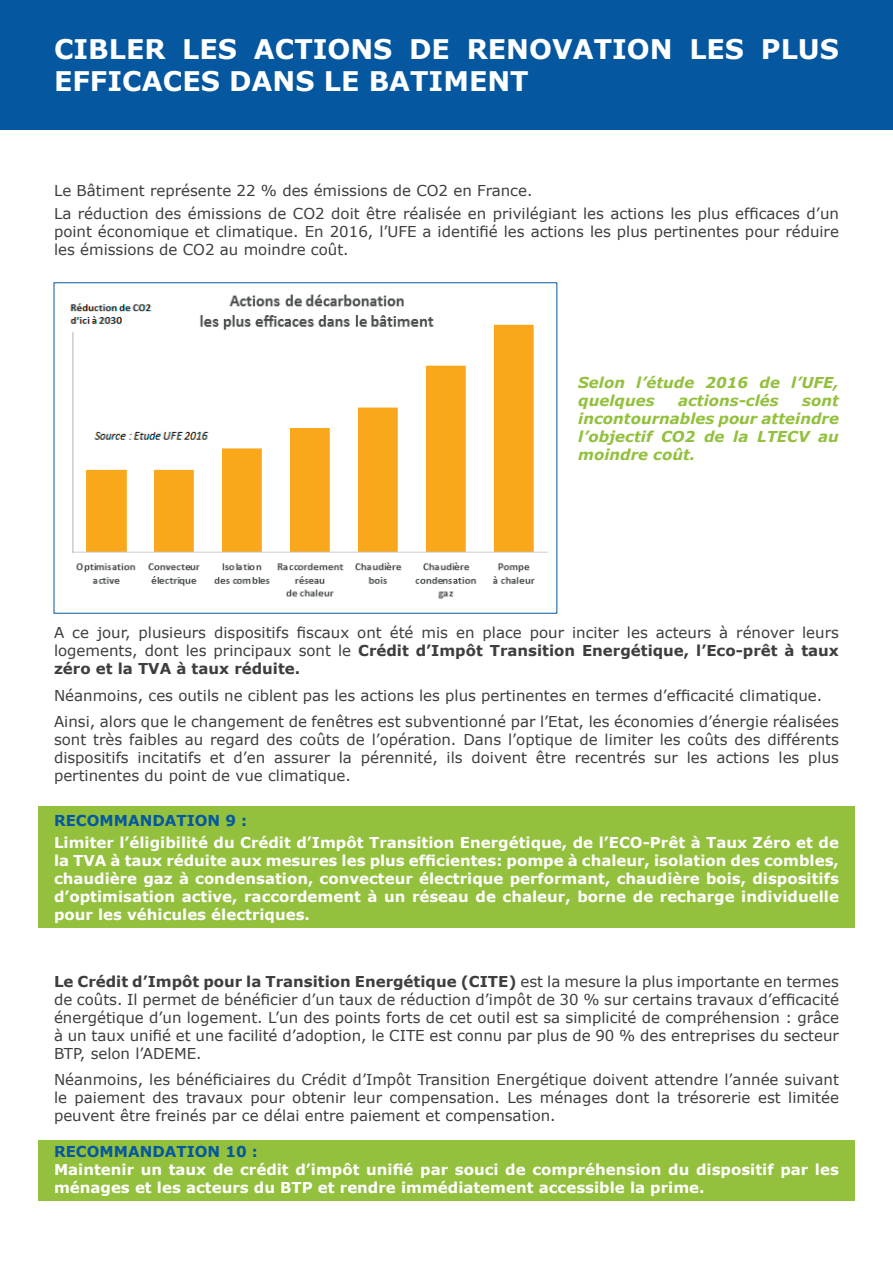
<style>
.page{position:relative;width:893px;height:1263px;background:#fff}
.page>*{position:absolute;margin:0;border:0;box-sizing:border-box;transform-origin:0 0}
.t1{font:700 27px/32.4px "Verdana";color:#fff}
.t2{font:15px/18px "Verdana";color:#3e3e3f;text-align:justify}
.t3{font:700 15px/18px "Verdana";color:#fff;text-align:justify}
.t4{font:italic 700 15px/18px "Verdana";color:#93c03d}
.t5{font:700 15px "Verdana";color:#05589f}
.s1{font-weight:700}
</style>
<div class="page">
<div style="left:0;top:0;width:893px;height:130px;background:#05589f"></div>
<div style="left:38px;top:1140px;width:817px;height:60px;background:#93c03d"></div>
<div style="left:38px;top:806px;width:817px;height:122px;background:#93c03d"></div>
<img style="left:70px;top:294px;width:478px;height:305px">
<h1 class="t1" style="left:54px;top:32px;width:786px">CIBLER LES ACTIONS DE RENOVATION LES PLUS<br>EFFICACES DANS LE BATIMENT</h1>
<p class="t2" style="left:54px;top:180px;width:786px;line-height:22.2px">Le Bâtiment représente 22 % des émissions de CO2 en France.<br>La réduction des émissions de CO2 doit être réalisée en privilégiant les actions les plus efficaces d’un</p>
<p class="t2" style="left:54px;top:222px;width:786px">point économique et climatique. En 2016, l’UFE a identifié les actions les plus pertinentes pour réduire les émissions de CO2 au moindre coût.</p>
<p class="t4" style="left:578px;top:373px;width:262px">Selon l’étude 2016 de l’UFE, quelques</p>
<p class="t4" style="left:678px;top:391px;width:102px">actions-clés</p>
<p class="t4" style="left:578px;top:391px;width:262px;text-align:justify;text-indent:224px">sont incontournables pour atteindre l’objectif CO2 de la LTECV au moindre coût.</p>
<p class="t2" style="left:54px;top:624px;width:786px">A ce jour, plusieurs dispositifs fiscaux ont été mis en place pour inciter les acteurs à rénover leurs logements, dont les principaux sont le <span class="s1">Crédit d’Impôt Transition Energétique, l’Eco-prêt à taux zéro et la TVA à taux réduite.</span></p>
<p class="t2" style="left:54px;top:682px;width:786px;line-height:26.5px">Néanmoins, ces outils ne ciblent pas les actions les plus pertinentes en termes d’efficacité climatique.<br>Ainsi, alors que le changement de fenêtres est subventionné par l’Etat, les économies d’énergie réalisées</p>
<p class="t2" style="left:54px;top:731px;width:786px">sont très faibles au regard des coûts de l’opération. Dans l’optique de limiter les coûts des différents dispositifs incitatifs et d’en assurer la pérennité, ils doivent être recentrés sur les actions les plus pertinentes du point de vue climatique.</p>
<p class="t5" style="left:54px;top:810px;width:195px">RECOMMANDATION 9 :</p>
<p class="t3" style="left:54px;top:833px;width:786px">Limiter l’éligibilité du Crédit d’Impôt Transition Energétique, de l’ECO-Prêt à Taux Zéro et de la TVA à taux réduite aux mesures les plus efficientes: pompe à chaleur, isolation des combles, chaudière gaz à condensation, convecteur électrique performant, chaudière bois, dispositifs d’optimisation active, raccordement à un réseau de chaleur, borne de recharge individuelle pour les véhicules électriques.</p>
<p class="t2" style="left:54px;top:972px;width:786px"><span class="s1">Le Crédit d’Impôt pour la Transition Energétique (CITE)</span> est la mesure la plus importante en termes de coûts. Il permet de bénéficier d’un taux de réduction d’impôt de 30 % sur certains travaux d’efficacité énergétique d’un logement. L’un des points forts de cet outil est sa simplicité de compréhension : grâce à un taux unifié et une facilité d’adoption, le CITE est connu par plus de 90 % des entreprises du secteur BTP, selon l’ADEME.</p>
<p class="t2" style="left:54px;top:1071px;width:786px">Néanmoins, les bénéficiaires du Crédit d’Impôt Transition Energétique doivent attendre l’année suivant le paiement des travaux pour obtenir leur compensation. Les ménages dont la trésorerie est limitée peuvent être freinés par ce délai entre paiement et compensation.</p>
<p class="t5" style="left:54px;top:1141px;width:205px">RECOMMANDATION 10 :</p>
<p class="t3" style="left:54px;top:1160px;width:786px">Maintenir un taux de crédit d’impôt unifié par souci de compréhension du dispositif par les ménages et les acteurs du BTP et rendre immédiatement accessible la prime.</p>
</div>
